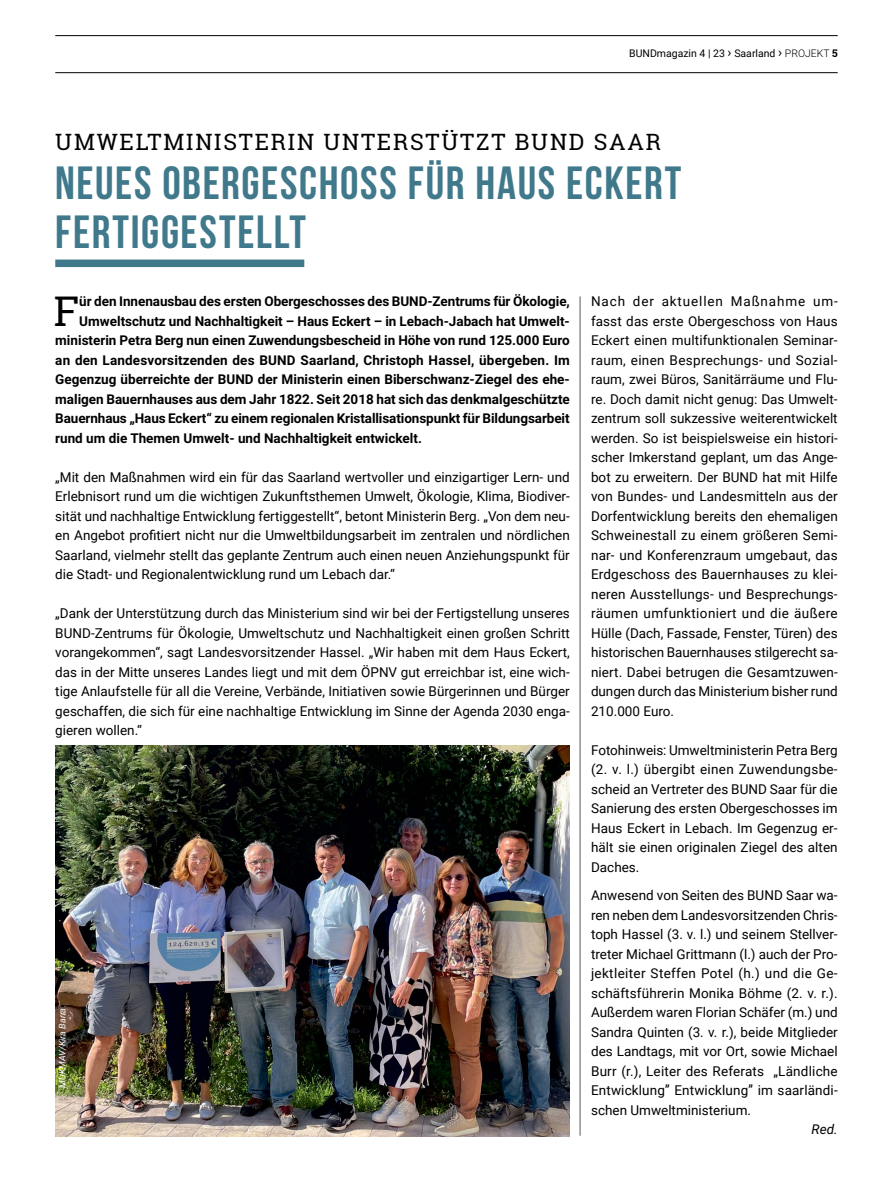
<style>
.page{position:relative;width:893px;height:1191px;background:#fff}
.page>*{position:absolute;margin:0;border:0;box-sizing:border-box;transform-origin:0 0}
.t1{font:700 46.5px/48.8px "Bebas Neue";letter-spacing:.035em;color:#40798b}
.t2{font:40.95px "Roboto Slab";color:#000}
.t3{font:22.5px "Roboto Slab";letter-spacing:.08em;color:#000}
.t4{font:13.5px/19.5px "Roboto";color:#000;text-align:justify}
.t5{font:700 13.5px "Roboto";color:#000}
.t6{font:italic 13.5px "Roboto";color:#000}
.t7{font:10.5px "Roboto";color:#000}
.t8{font:italic 9px "Roboto";color:#fff}
.s1{font-size:13.5px}
.s2{font-weight:300}
.s3{font-family:"Roboto Slab";font-weight:700}
</style>
<div class="page">
<div style="left:55px;top:259px;width:249px;height:8px;background:#40798b"></div>
<hr style="left:55px;top:72px;width:783px;height:1px;background:#000">
<hr style="left:55px;top:35px;width:783px;height:1px;background:#000">
<img style="left:55px;top:745px;width:515px;height:391px">
<hr style="left:580px;top:296px;width:1px;height:839px;background:#58595b">
<p class="t7" style="left:629px;top:46px;width:210px">BUNDmagazin 4 | 23 <span class="s1">›</span> Saarland <span class="s1">›</span> <span class="s2">PROJEKT</span> <span class="s3">5</span></p>
<h3 class="t3" style="left:55px;top:126px;width:607px">UMWELTMINISTERIN UNTERSTÜTZT BUND SAAR</h3>
<h1 class="t1" style="left:55px;top:158px;width:628px">NEUES OBERGESCHOSS FÜR HAUS ECKERT<br>FERTIGGESTELLT</h1>
<h2 class="t2" style="left:54px;top:283px;width:27px">F</h2>
<p class="t5" style="left:79px;top:292px;width:492px">ür den Innenausbau des ersten Obergeschosses des BUND-Zentrums für Ökologie,</p>
<p class="t5" style="left:79px;top:311px;width:492px">Umweltschutz und Nachhaltigkeit – Haus Eckert – in Lebach-Jabach hat Umwelt-</p>
<p class="t5" style="left:55px;top:331px;width:516px">ministerin Petra Berg nun einen Zuwendungsbescheid in Höhe von rund 125.000 Euro</p>
<p class="t5" style="left:55px;top:350px;width:516px">an den Landesvorsitzenden des BUND Saarland, Christoph Hassel, übergeben. Im</p>
<p class="t5" style="left:55px;top:370px;width:516px">Gegenzug überreichte der BUND der Ministerin einen Biberschwanz-Ziegel des ehe-</p>
<p class="t5" style="left:55px;top:389px;width:516px">maligen Bauernhauses aus dem Jahr 1822. Seit 2018 hat sich das denkmalgeschützte</p>
<p class="t5" style="left:55px;top:409px;width:516px">Bauernhaus „Haus Eckert“ zu einem regionalen Kristallisationspunkt für Bildungsarbeit</p>
<p class="t5" style="left:55px;top:428px;width:368px">rund um die Themen Umwelt- und Nachhaltigkeit entwickelt.</p>
<p class="t4" style="left:55px;top:466px;width:516px">„Mit den Maßnahmen wird ein für das Saarland wertvoller und einzigartiger Lern- und Erlebnisort rund um die wichtigen Zukunftsthemen Umwelt, Ökologie, Klima, Biodiver&shy;sität und nachhaltige Entwicklung fertiggestellt“, betont Ministerin Berg. „Von dem neu&shy;en Angebot profitiert nicht nur die Umweltbildungsarbeit im zentralen und nördlichen Saarland, vielmehr stellt das geplante Zentrum auch einen neuen Anziehungspunkt für die Stadt- und Regionalentwicklung rund um Lebach dar.“</p>
<p class="t4" style="left:55px;top:603px;width:516px">„Dank der Unterstützung durch das Ministerium sind wir bei der Fertigstellung unseres BUND-Zentrums für Ökologie, Umweltschutz und Nachhaltigkeit einen großen Schritt vorangekommen“, sagt Landesvorsitzender Hassel. „Wir haben mit dem Haus Eckert, das in der Mitte unseres Landes liegt und mit dem ÖPNV gut erreichbar ist, eine wich&shy;tige Anlaufstelle für all die Vereine, Verbände, Initiativen sowie Bürgerinnen und Bürger geschaffen, die sich für eine nachhaltige Entwicklung im Sinne der Agenda 2030 enga&shy;gieren wollen.“</p>
<p class="t8" style="left:56px;top:1087px;width:81px;rotate:-90deg">MUKMAV/Kira Barra</p>
<p class="t4" style="left:591px;top:291px;width:248px">Nach der aktuellen Maßnahme um&shy;fasst das erste Obergeschoss von Haus Eckert einen multifunktionalen Seminar&shy;raum, einen Besprechungs- und Sozial&shy;raum, zwei Büros, Sanitärräume und Flu&shy;re. Doch damit nicht genug: Das Umwelt&shy;zentrum soll sukzessive weiterentwickelt werden. So ist beispielsweise ein histori&shy;scher Imkerstand geplant, um das Ange&shy;bot zu erweitern. Der BUND hat mit Hilfe von Bundes- und Landesmitteln aus der Dorfentwicklung bereits den ehemaligen Schweinestall zu einem größeren Semi&shy;nar- und Konferenzraum umgebaut, das Erdgeschoss des Bauernhauses zu klei&shy;neren Ausstellungs- und Besprechungs&shy;räumen umfunktioniert und die äußere Hülle (Dach, Fassade, Fenster, Türen) des historischen Bauernhauses stilgerecht sa&shy;niert. Dabei betrugen die Gesamtzuwen&shy;dungen durch das Ministerium bisher rund 210.000 Euro.</p>
<p class="t4" style="left:591px;top:739px;width:248px">Fotohinweis: Umweltministerin Petra Berg (2. v. l.) übergibt einen Zuwendungsbe&shy;scheid an Vertreter des BUND Saar für die Sanierung des ersten Obergeschosses im Haus Eckert in Lebach. Im Gegenzug er&shy;hält sie einen originalen Ziegel des alten Daches.</p>
<p class="t4" style="left:591px;top:885px;width:248px">Anwesend von Seiten des BUND Saar wa&shy;ren neben dem Landesvorsitzenden Chris&shy;toph Hassel (3. v. l.) und seinem Stellver&shy;treter Michael Grittmann (l.) auch der Pro&shy;jektleiter Steffen Potel (h.) und die Ge&shy;schäftsführerin Monika Böhme (2. v. r.).<br>Außerdem waren Florian Schäfer (m.) und Sandra Quinten (3. v. r.), beide Mitglieder des Landtags, mit vor Ort, sowie Michael Burr (r.), Leiter des Referats „Ländliche Entwicklung</p>
<p class="t4" style="left:665px;top:1071px;width:6px">„</p>
<p class="t4" style="left:674px;top:1080px;width:75px">Entwicklung</p>
<p class="t4" style="left:748px;top:1071px;width:6px">„</p>
<p class="t4" style="left:758px;top:1080px;width:81px">im saarländi-</p>
<p class="t4" style="left:591px;top:1099px;width:162px">schen Umweltministerium.</p>
<p class="t6" style="left:812px;top:1119px;width:28px">Red.</p>
</div>
